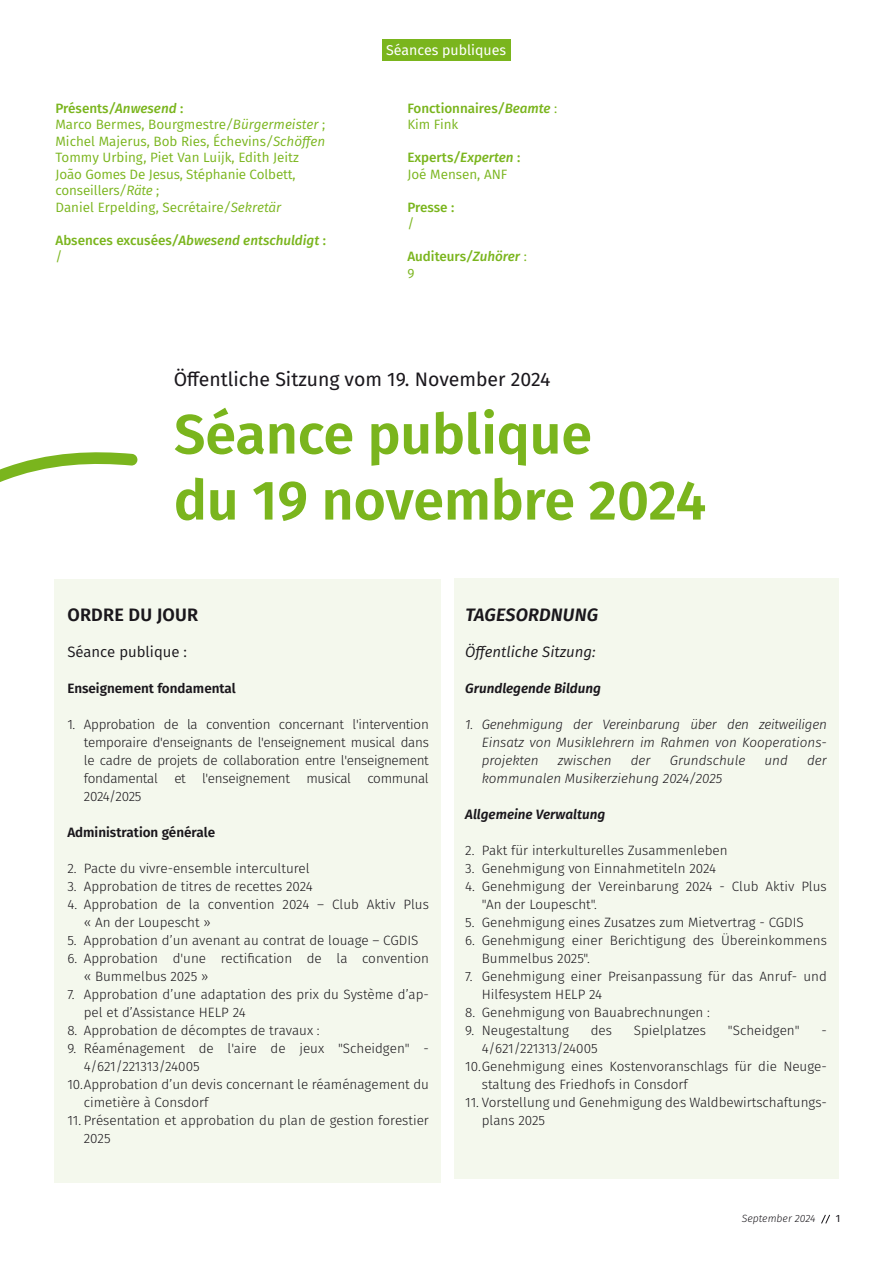
<style>
.page{position:relative;width:893px;height:1263px;background:#fff}
.page>*{position:absolute;margin:0;border:0;box-sizing:border-box;transform-origin:0 0}
.t1{font:600 55.5px "Fira Sans";color:#7ab51d}
.t2{font:19.5px "Fira Sans";color:#1a171c}
.t3{font:italic 600 18px "Fira Sans";letter-spacing:.01em;color:#1a171c}
.t4{font:600 18px "Fira Sans";letter-spacing:.01em;color:#1a171c}
.t5{font:italic 15px "Fira Sans";color:#1a171c}
.t6{font:15px "Fira Sans";color:#1a171c}
.t7{font:14.25px "Fira Sans";color:#fff}
.t8{font:300 13.5px/18px "Fira Sans";color:#1a171c}
.t9{font:13.5px/16.5px "Fira Sans";color:#7ab51d}
.t10{font:italic 300 13.5px/18px "Fira Sans";color:#1a171c;text-align:justify}
.t11{font:500 13.5px "Fira Sans";color:#7ab51d}
.t12{font:italic 500 13.5px "Fira Sans";color:#7ab51d}
.FR_Bodytext{font:600 13.5px "Fira Sans";color:#1a171c}
.FR_Bodytext-2{font:italic 600 13.5px "Fira Sans";color:#1a171c}
.t13{font:italic 300 10.5px "Fira Sans";color:#1a171c}
.t14{font:10.5px "Fira Sans";color:#1a171c}
.s1{font-style:italic}
.s2{font-style:normal}
.s3{font-weight:400}
</style>
<div class="page">
<svg style="left:821px;top:1214px;width:9px;height:10px"></svg>
<div style="left:382px;top:39px;width:129px;height:21px;background:#7ab51d"></div>
<div style="left:455px;top:579px;width:384px;height:600px;background:#f4f8ed"></div>
<div style="left:54px;top:579px;width:387px;height:603px;background:#f4f8ed"></div>
<svg style="left:0;top:452px;width:138px;height:30px"></svg>
<p class="t11" style="left:55px;top:97px;width:129px">Présents<span class="s1">/Anwesend</span> :</p>
<p class="t9" style="left:55px;top:116px;width:271px">Marco Bermes, Bourgmestre<span class="s1">/Bürgermeister</span> ;</p>
<p class="t9" style="left:55px;top:133px;width:271px">Michel Majerus, Bob Ries, Échevins<span class="s1">/Schöffen</span></p>
<p class="t9" style="left:55px;top:149px;width:245px">Tommy Urbing, Piet Van Luijk, Edith Jeitz</p>
<p class="t9" style="left:55px;top:166px;width:242px">João Gomes De Jesus, Stéphanie Colbett, conseillers<span class="s1">/Räte</span> ;</p>
<p class="t9" style="left:55px;top:199px;width:227px">Daniel Erpelding, Secrétaire<span class="s1">/Sekretär</span></p>
<p class="t12" style="left:55px;top:229px;width:272px"><span class="s2">Absences excusées</span>/Abwesend entschuldigt <span class="s2">:</span></p>
<p class="t9" style="left:55px;top:248px;width:9px">/</p>
<p class="t7" style="left:386px;top:39px;width:122px">Séances publiques</p>
<p class="t11" style="left:407px;top:97px;width:152px">Fonctionnaires<span class="s1">/Beamte</span> <span class="s3">:</span></p>
<p class="t9" style="left:407px;top:116px;width:53px">Kim Fink</p>
<p class="t12" style="left:407px;top:147px;width:114px"><span class="s2">Experts</span>/Experten <span class="s2">:</span></p>
<p class="t9" style="left:407px;top:166px;width:102px">Joé Mensen, ANF</p>
<p class="t11" style="left:407px;top:196px;width:48px">Presse :</p>
<p class="t9" style="left:407px;top:215px;width:9px">/</p>
<p class="t11" style="left:407px;top:246px;width:121px">Auditeurs<span class="s1">/Zuhörer</span> <span class="s3">:</span></p>
<p class="t9" style="left:407px;top:265px;width:9px">9</p>
<p class="t2" style="left:174px;top:365px;width:378px">Öffentliche Sitzung vom 19. November 2024</p>
<p class="t1" style="left:174px;top:389px;width:419px">Séance publique</p>
<p class="t1" style="left:174px;top:455px;width:534px">du 19 novembre 2024</p>
<p class="t4" style="left:67px;top:600px;width:132px">ORDRE DU JOUR</p>
<p class="t6" style="left:67px;top:640px;width:121px">Séance publique :</p>
<p class="FR_Bodytext" style="left:67px;top:677px;width:170px">Enseignement fondamental</p>
<p class="t8" style="left:84px;top:715px;width:347px;text-align:justify;text-indent:-16px">1. Approbation de la convention concernant l'intervention temporaire d'enseignants de l'enseignement musical dans le cadre de projets de collaboration entre l'enseignement fondamental et l'enseignement musical communal 2024/2025</p>
<p class="FR_Bodytext" style="left:67px;top:821px;width:149px">Administration générale</p>
<p class="t8" style="left:67px;top:859px;width:244px">2. Pacte du vivre-ensemble interculturel</p>
<p class="t8" style="left:67px;top:877px;width:247px">3. Approbation de titres de recettes 2024</p>
<p class="t8" style="left:84px;top:895px;width:347px;text-indent:-16px">4. Approbation de la convention 2024 – Club Aktiv Plus « An der Loupescht »</p>
<p class="t8" style="left:67px;top:931px;width:353px">5. Approbation d’un avenant au contrat de louage – CGDIS</p>
<p class="t8" style="left:84px;top:949px;width:347px;text-indent:-16px">6. Approbation d'une rectification de la convention « Bummelbus 2025 »</p>
<p class="t8" style="left:84px;top:985px;width:347px;text-indent:-16px">7. Approbation d’une adaptation des prix du Système d’ap&shy;pel et d’Assistance HELP 24</p>
<p class="t8" style="left:67px;top:1021px;width:254px">8. Approbation de décomptes de travaux :</p>
<p class="t8" style="left:84px;top:1039px;width:346px;text-indent:-16px">9. Réaménagement de l'aire de jeux "Scheidgen" -<br>4/621/221313/24005</p>
<p class="t8" style="left:84px;top:1075px;width:347px;text-indent:-16px">10.Approbation d’un devis concernant le réaménagement du cimetière à Consdorf</p>
<p class="t8" style="left:84px;top:1111px;width:347px;text-indent:-16px">11. Présentation et approbation du plan de gestion forestier<br>2025</p>
<p class="t3" style="left:465px;top:600px;width:134px">TAGESORDNUNG</p>
<p class="t5" style="left:465px;top:640px;width:132px">Öffentliche Sitzung:</p>
<p class="FR_Bodytext-2" style="left:465px;top:677px;width:137px">Grundlegende Bildung</p>
<p class="t10" style="left:482px;top:715px;width:347px;text-indent:-16px">1. Genehmigung der Vereinbarung über den zeitweiligen Einsatz von Musiklehrern im Rahmen von Kooperations&shy;projekten</p>
<p class="t10" style="left:558px;top:751px;width:55px">zwischen</p>
<p class="t10" style="left:631px;top:751px;width:21px">der</p>
<p class="t10" style="left:670px;top:751px;width:77px">Grundschule</p>
<p class="t10" style="left:764px;top:751px;width:25px">und</p>
<p class="t10" style="left:807px;top:751px;width:21px">der</p>
<p class="t10" style="left:482px;top:769px;width:242px">kommunalen Musikerziehung 2024/2025</p>
<p class="FR_Bodytext-2" style="left:465px;top:803px;width:141px">Allgemeine Verwaltung</p>
<p class="t8" style="left:465px;top:841px;width:264px">2. Pakt für interkulturelles Zusammenleben</p>
<p class="t8" style="left:465px;top:859px;width:252px">3. Genehmigung von Einnahmetiteln 2024</p>
<p class="t8" style="left:482px;top:877px;width:346px;text-indent:-16px">4. Genehmigung der Vereinbarung 2024 - Club Aktiv Plus "An der Loupescht".</p>
<p class="t8" style="left:465px;top:913px;width:340px">5. Genehmigung eines Zusatzes zum Mietvertrag - CGDIS</p>
<p class="t8" style="left:482px;top:931px;width:347px;text-indent:-16px">6. Genehmigung einer Berichtigung des Übereinkommens<br>Bummelbus 2025".</p>
<p class="t8" style="left:482px;top:967px;width:347px;text-indent:-16px">7. Genehmigung einer Preisanpassung für das Anruf- und<br>Hilfesystem HELP 24</p>
<p class="t8" style="left:465px;top:1003px;width:246px">8. Genehmigung von Bauabrechnungen :</p>
<p class="t8" style="left:465px;top:1021px;width:105px">9. Neugestaltung</p>
<p class="t8" style="left:591px;top:1021px;width:23px">des</p>
<p class="t8" style="left:634px;top:1021px;width:74px">Spielplatzes</p>
<p class="t8" style="left:728px;top:1021px;width:73px">"Scheidgen"</p>
<p class="t8" style="left:821px;top:1021px;width:7px">-</p>
<p class="t8" style="left:482px;top:1039px;width:117px">4/621/221313/24005</p>
<p class="t8" style="left:482px;top:1057px;width:347px;text-indent:-16px">10.Genehmigung eines Kostenvoranschlags für die Neuge&shy;staltung des Friedhofs in Consdorf</p>
<p class="t8" style="left:482px;top:1093px;width:347px;text-indent:-16px">11. Vorstellung und Genehmigung des Waldbewirtschaftungs&shy;plans 2025</p>
<p class="t13" style="left:742px;top:1211px;width:75px">September 2024</p>
<p class="t14" style="left:836px;top:1211px;width:6px">1</p>
</div>
